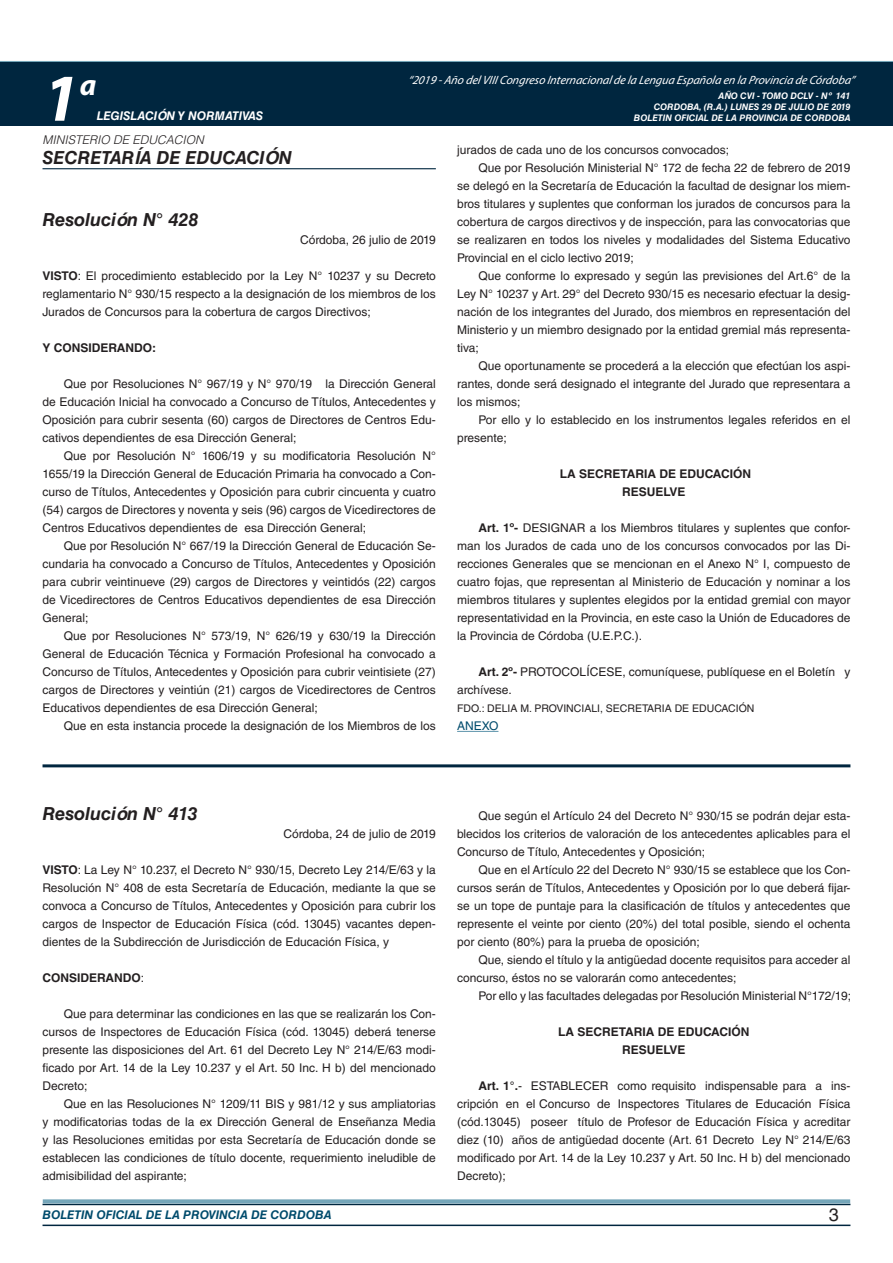
<style>
.page{position:relative;width:893px;height:1263px;background:#fff}
.page>*{position:absolute;margin:0;border:0;box-sizing:border-box;transform-origin:0 0}
.t1{font:italic 700 67.5px "Myriad Pro";color:#fff}
.t2{font:italic 700 30px "Myriad Pro";color:#fff}
.t3{font:italic 700 18px "Helvetica LT Std";color:#231f20}
.t4{font:18px "Helvetica LT Std";color:#231f20}
.t5{font:12px/18px "Helvetica LT Std";color:#231f20;text-align:justify}
.t6{font:700 12px/18px "Helvetica LT Std";color:#231f20;text-align:center}
.t7{font:italic 12px "Myriad Pro";color:#fff}
.t8{font:italic 700 12px "Helvetica LT Std";color:#004b6c}
.t9{font:italic 700 12px "Helvetica LT Std";color:#fff}
.t10{font:italic 300 12px "Helvetica LT Std";color:#231f20}
.t11{font:12px "Helvetica LT Std";color:#004b6c}
.t12{font:10.5px "Helvetica LT Std";color:#231f20}
.t13{font:italic 700 9px/10.8px "Helvetica LT Std";color:#fff;text-align:right}
.s1{font-weight:700}
.s2{font-weight:400}
</style>
<div class="page">
<div style="left:0;top:61px;width:893px;height:6px;background:#73a5b8"></div>
<div style="left:0;top:62px;width:893px;height:64px;background:#00263f"></div>
<hr style="left:43px;top:1224px;width:807px;height:2px;background:#00263f">
<div style="left:42px;top:1198px;width:809px;height:8px;background:#fff;opacity:.75"></div>
<hr style="left:43px;top:168px;width:393px;height:1px;background:#00263f">
<hr style="left:457px;top:731px;width:41px;height:1px;background:#5c93aa">
<hr style="left:43px;top:764px;width:807px;height:3px;background:#00263f">
<h1 class="t1" style="left:43px;top:54px;width:38px">1</h1>
<h2 class="t2" style="left:80px;top:66px;width:18px">a</h2>
<p class="t9" style="left:97px;top:109px;width:168px">LEGISLACIÓN Y NORMATIVAS</p>
<p class="t7" style="left:408px;top:72px;width:448px">“2019 -Año delVIIICongreso Internacionalde la Lengua Esp añola en la Provincia de Córdoba”</p>
<p class="t13" style="left:634px;top:91px;width:218px">AÑO CVI - TOMO DCLV - Nº 141<br>CORDOBA, (R.A.) LUNES 29 DE JULIO DE 2019<br>BOLETIN OFICIAL DE LA PROVINCIA DE CORDOBA</p>
<p class="t10" style="left:43px;top:133px;width:163px">MINISTERIO DE EDUCACION</p>
<h3 class="t3" style="left:43px;top:147px;width:251px">SECRETARÍA DE EDUCACIÓN</h3>
<h3 class="t3" style="left:43px;top:208px;width:157px">Resolución N° 428</h3>
<p class="t5" style="left:300px;top:231px;width:137px">Córdoba, 26 julio de 2019</p>
<p class="t5" style="left:43px;top:267px;width:395px"><span class="s1">VISTO</span>: El procedimiento establecido por la Ley N° 10237 y su Decreto reglamentario N° 930/15 respecto a la designación de los miembros de los Jurados de Concursos para la cobertura de cargos Directivos;</p>
<p class="t6" style="left:43px;top:338px;width:115px">Y CONSIDERANDO:</p>
<p class="t5" style="left:43px;top:375px;width:395px;text-indent:21px">Que por Resoluciones N° 967/19 y N° 970/19 la Dirección General de Educación Inicial ha convocado a Concurso de Títulos, Antecedentes y Oposición para cubrir sesenta (60) cargos de Directores de Centros Edu&shy;cativos dependientes de esa Dirección General;</p>
<p class="t5" style="left:43px;top:447px;width:395px;text-indent:21px">Que por Resolución N° 1606/19 y su modificatoria Resolución N° 1655/19 la Dirección General de Educación Primaria ha convocado a Con&shy;curso de Títulos, Antecedentes y Oposición para cubrir cincuenta y cuatro (54) cargos de Directores y noventa y seis (96) cargos de Vicedirectores de Centros Educativos dependientes de esa Dirección General;</p>
<p class="t5" style="left:43px;top:537px;width:395px;text-indent:21px">Que por Resolución N° 667/19 la Dirección General de Educación Se&shy;cundaria ha convocado a Concurso de Títulos, Antecedentes y Oposición para cubrir veintinueve (29) cargos de Directores y veintidós (22) cargos de Vicedirectores de Centros Educativos dependientes de esa Dirección General;</p>
<p class="t5" style="left:43px;top:627px;width:395px;text-indent:21px">Que por Resoluciones N° 573/19, N° 626/19 y 630/19 la Dirección General de Educación Técnica y Formación Profesional ha convocado a Concurso de Títulos, Antecedentes y Oposición para cubrir veintisiete (27) cargos de Directores y veintiún (21) cargos de Vicedirectores de Centros Educativos dependientes de esa Dirección General;</p>
<p class="t5" style="left:64px;top:717px;width:374px">Que en esta instancia procede la designación de los Miembros de los</p>
<p class="t5" style="left:457px;top:141px;width:273px">jurados de cada uno de los concursos convocados;</p>
<p class="t5" style="left:478px;top:159px;width:374px">Que por Resolución Ministerial N° 172 de fecha 22 de febrero de 2019</p>
<p class="t5" style="left:457px;top:177px;width:395px">se delegó en la Secretaría de Educación la facultad de designar los miem-</p>
<p class="t5" style="left:457px;top:195px;width:395px">bros titulares y suplentes que conforman los jurados de concursos para la</p>
<p class="t5" style="left:457px;top:213px;width:395px">cobertura de cargos directivos y de inspección, para las convocatorias que</p>
<p class="t5" style="left:457px;top:231px;width:395px">se realizaren en todos los niveles y modalidades del Sistema Educativo</p>
<p class="t5" style="left:457px;top:249px;width:178px">Provincial en el ciclo lectivo 2019;</p>
<p class="t5" style="left:478px;top:267px;width:374px">Que conforme lo expresado y según las previsiones del Art.6° de la</p>
<p class="t5" style="left:457px;top:285px;width:395px">Ley N° 10237 y Art. 29° del Decreto 930/15 es necesario efectuar la desig-</p>
<p class="t5" style="left:457px;top:303px;width:395px">nación de los integrantes del Jurado, dos miembros en representación del</p>
<p class="t5" style="left:457px;top:321px;width:395px">Ministerio y un miembro designado por la entidad gremial más representa-</p>
<p class="t5" style="left:457px;top:339px;width:23px">tiva;</p>
<p class="t5" style="left:478px;top:357px;width:374px">Que oportunamente se procederá a la elección que efectúan los aspi-</p>
<p class="t5" style="left:457px;top:375px;width:395px">rantes, donde será designado el integrante del Jurado que representara a</p>
<p class="t5" style="left:457px;top:393px;width:65px">los mismos;</p>
<p class="t5" style="left:478px;top:411px;width:374px">Por ello y lo establecido en los instrumentos legales referidos en el</p>
<p class="t5" style="left:457px;top:429px;width:51px">presente;</p>
<p class="t6" style="left:560px;top:464px;width:193px">LA SECRETARIA DE EDUCACIÓN<br>RESUELVE</p>
<p class="t5" style="left:457px;top:519px;width:395px;text-indent:21px"><span class="s1">Art. 1º-</span> DESIGNAR a los Miembros titulares y suplentes que confor&shy;man los Jurados de cada uno de los concursos convocados por las Di&shy;recciones Generales que se mencionan en el Anexo N° I, compuesto de cuatro fojas, que representan al Ministerio de Educación y nominar a los miembros titulares y suplentes elegidos por la entidad gremial con mayor representatividad en la Provincia, en este caso la Unión de Educadores de la Provincia de Córdoba (U.E.P.C.).</p>
<p class="t5" style="left:457px;top:663px;width:395px;text-indent:21px"><span class="s1">Art. 2º-</span> PROTOCOLÍCESE, comuníquese, publíquese en el Boletín y archívese.</p>
<p class="t12" style="left:457px;top:702px;width:299px">FDO.: DELIA M. PROVINCIALI, SECRETARIA DE EDUCACIÓN</p>
<p class="t11" style="left:457px;top:719px;width:43px">ANEXO</p>
<h3 class="t3" style="left:43px;top:802px;width:156px">Resolución N° 413</h3>
<p class="t5" style="left:284px;top:825px;width:154px">Córdoba, 24 de julio de 2019</p>
<p class="t5" style="left:43px;top:861px;width:395px"><span class="s1">VISTO</span>: La Ley N° 10.237, el Decreto N° 930/15, Decreto Ley 214/E/63 y la Resolución N° 408 de esta Secretaría de Educación, mediante la que se convoca a Concurso de Títulos, Antecedentes y Oposición para cubrir los cargos de Inspector de Educación Física (cód. 13045) vacantes depen&shy;dientes de la Subdirección de Jurisdicción de Educación Física, y</p>
<p class="t6" style="left:43px;top:968px;width:103px">CONSIDERANDO<span class="s2">:</span></p>
<p class="t5" style="left:43px;top:1005px;width:395px;text-indent:21px">Que para determinar las condiciones en las que se realizarán los Con&shy;cursos de Inspectores de Educación Física (cód. 13045) deberá tenerse presente las disposiciones del Art. 61 del Decreto Ley N° 214/E/63 modi&shy;ficado por Art. 14 de la Ley 10.237 y el Art. 50 Inc. H b) del mencionado Decreto;</p>
<p class="t5" style="left:43px;top:1095px;width:395px;text-indent:21px">Que en las Resoluciones N° 1209/11 BIS y 981/12 y sus ampliatorias y modificatorias todas de la ex Dirección General de Enseñanza Media y las Resoluciones emitidas por esta Secretaría de Educación donde se establecen las condiciones de título docente, requerimiento ineludible de admisibilidad del aspirante;</p>
<p class="t5" style="left:457px;top:807px;width:395px;text-indent:21px">Que según el Artículo 24 del Decreto N° 930/15 se podrán dejar esta&shy;blecidos los criterios de valoración de los antecedentes aplicables para el Concurso de Título, Antecedentes y Oposición;</p>
<p class="t5" style="left:457px;top:861px;width:395px;text-indent:21px">Que en el Artículo 22 del Decreto N° 930/15 se establece que los Con&shy;cursos serán de Títulos, Antecedentes y Oposición por lo que deberá fijar&shy;se un tope de puntaje para la clasificación de títulos y antecedentes que represente el veinte por ciento (20%) del total posible, siendo el ochenta por ciento (80%) para la prueba de oposición;</p>
<p class="t5" style="left:457px;top:951px;width:395px;text-indent:21px">Que, siendo el título y la antigüedad docente requisitos para acceder al concurso, éstos no se valorarán como antecedentes;</p>
<p class="t5" style="left:478px;top:987px;width:374px">Por ello y las facultades delegadas por Resolución Ministerial N°172/19;</p>
<p class="t6" style="left:558px;top:1022px;width:193px">LA SECRETARIA DE EDUCACIÓN<br>RESUELVE</p>
<p class="t5" style="left:457px;top:1077px;width:395px;text-indent:21px"><span class="s1">Art. 1°.</span>- ESTABLECER como requisito indispensable para a ins&shy;cripción en el Concurso de Inspectores Titulares de Educación Física (cód.13045) poseer título de Profesor de Educación Física y acreditar diez (10) años de antigüedad docente (Art. 61 Decreto Ley N° 214/E/63 modificado por Art. 14 de la Ley 10.237 y Art. 50 Inc. H b) del mencionado Decreto);</p>
<p class="t8" style="left:43px;top:1208px;width:290px">BOLETIN OFICIAL DE LA PROVINCIA DE CORDOBA</p>
<h3 class="t4" style="left:829px;top:1204px;width:12px">3</h3>
</div>
